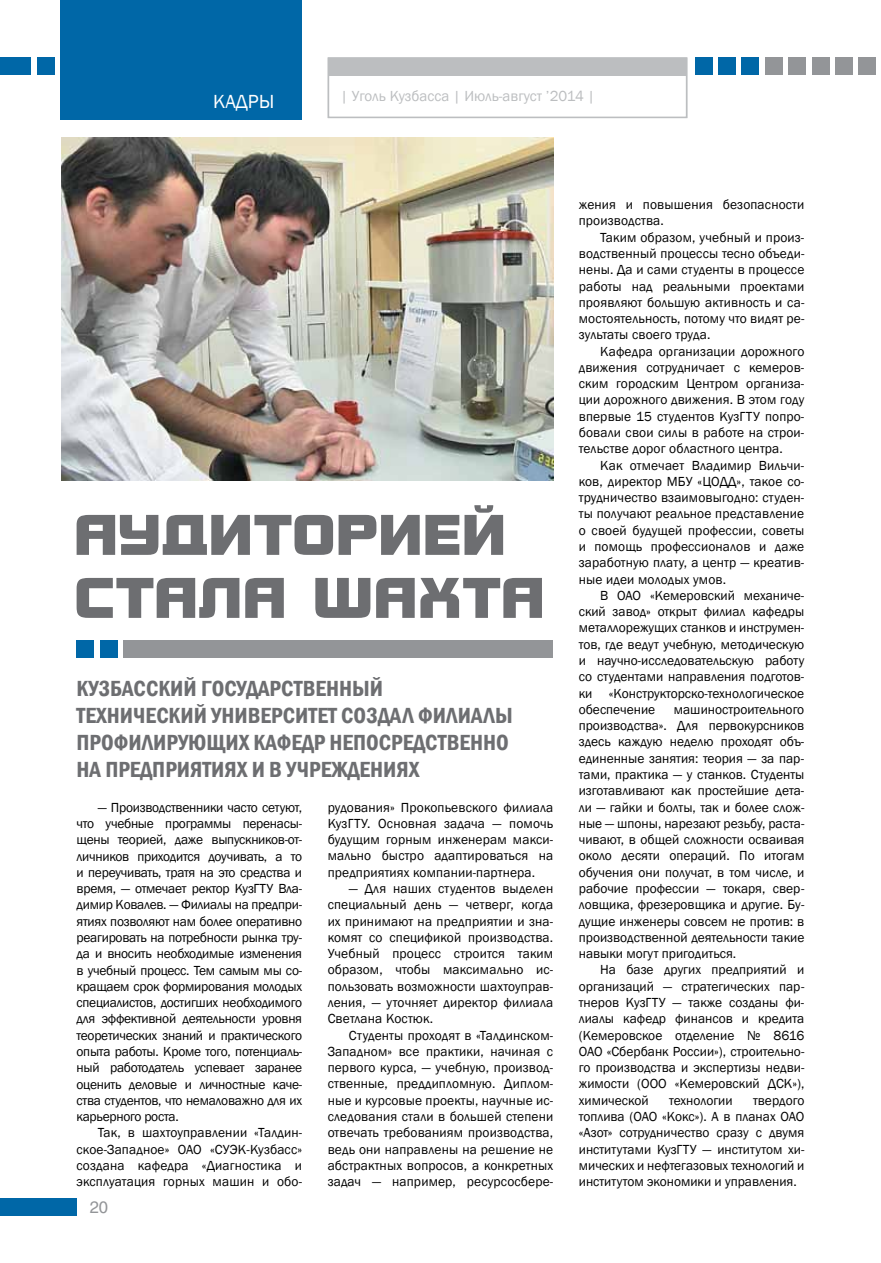
<style>
.page{position:relative;width:881px;height:1263px;background:#fff}
.page>*{position:absolute;margin:0;border:0;box-sizing:border-box;transform-origin:0 0}
.t1{font:600 condensed 22.5px/27px "Franklin Gothic";color:#6d6e71}
.t2{font:19.5px "Franklin Gothic";color:#fff}
.t3{font:16.5px "Helios";color:#939598}
.t4{font:15px "Franklin Gothic";color:#bcbec0}
.t5{font:13.5px/16.4px "Franklin Gothic";letter-spacing:.01em;color:#000;text-align:justify}
</style>
<div class="page">
<img style="left:62px;top:137px;width:491px;height:343px">
<svg style="left:77px;top:505px;width:426px;height:50px"></svg>
<svg style="left:77px;top:578px;width:464px;height:40px"></svg>
<div style="left:123px;top:640px;width:430px;height:17px;background:#939598"></div>
<div style="left:100px;top:640px;width:17px;height:17px;background:#0067a7"></div>
<div style="left:77px;top:640px;width:17px;height:17px;background:#0067a7"></div>
<div style="left:327px;top:57px;width:360px;height:61px;background:#fff;border:2px solid #bcbec0"></div>
<div style="left:858px;top:58px;width:17px;height:17px;background:#939598"></div>
<div style="left:327px;top:59px;width:359px;height:17px;background:#bcbec0"></div>
<div style="left:0;top:1198px;width:77px;height:17px;background:#0067a7"></div>
<div style="left:835px;top:58px;width:17px;height:17px;background:#939598"></div>
<div style="left:811px;top:58px;width:17px;height:17px;background:#939598"></div>
<div style="left:788px;top:58px;width:17px;height:17px;background:#939598"></div>
<div style="left:765px;top:58px;width:17px;height:17px;background:#939598"></div>
<div style="left:741px;top:58px;width:17px;height:17px;background:#0067a7"></div>
<div style="left:718px;top:58px;width:17px;height:17px;background:#0067a7"></div>
<div style="left:694px;top:58px;width:17px;height:17px;background:#0067a7"></div>
<div style="left:37px;top:58px;width:17px;height:17px;background:#0067a7"></div>
<div style="left:0;top:58px;width:30px;height:17px;background:#0067a7"></div>
<div style="left:60px;top:1px;width:242px;height:119px;background:#0067a7"></div>
<h2 class="t2" style="left:213px;top:90px;width:63px">Кадры</h2>
<p class="t4" style="left:340px;top:87px;width:256px">| Уголь Кузбасса | Июль-август ’2014 |</p>
<h1 class="t1" style="left:77px;top:675px;width:437px">Кузбасский государственный технический университет создал филиалы профилирующих кафедр непосредственно на п редп риятиях и в учреждениях</h1>
<p class="t5" style="left:77px;top:799px;width:227px;text-indent:21px">— Производственники часто сетуют, что учебные программы перенасы&shy;щены теорией, даже выпускников-от&shy;личников приходится доучивать, а то и переучивать, тратя на это средства и время, — отмечает ректор КузГТУВ</p>
<p class="t5" style="left:327px;top:799px;width:227px">рудования» Прокопьевского филиала КузГТУ. Основная задача — помочь будущим горным инженерам макси&shy;мально быстро адаптироваться на предприятиях компании-партнера.</p>
<p class="t5" style="left:327px;top:881px;width:227px;text-indent:21px">— Для наших студентов выделен специальный день — четверг, когда их принимают на предприятии и зна&shy;комят со спецификой производства.<br>Учебный процесс строится таким образом, чтобы максимально ис&shy;пользовать возможности шахтоуправ&shy;ления, — уточняет директор филиала Светлана Костюк.</p>
<p class="t5" style="left:327px;top:1027px;width:227px;text-indent:21px">Студенты проходят в «Талдинском-Западном» все практики, начиная с первого курса, — учебную, производ&shy;ственные, преддипломную. Диплом&shy;ные и курсовые проекты, научные ис&shy;следования стали в большей степени отвечать требованиям производства, ведь они направлены на решение не абстрактных вопросов, а конкретных задач — например, ресурсосбере-</p>
<p class="t5" style="left:76px;top:881px;width:227px;text-indent:209px">ла&shy;димир Ковалев. — Филиалы на предпри&shy;ятиях позволяют нам более оперативно реагировать на потребности рынка тру&shy;да и вносить необходимые изменения в учебный процесс. Тем самым мы со&shy;кращаем срок формирования молодых специалистов, достигших необходимого для эффективной деятельности уровня теоретических знаний и практического опыта работы. Кроме того, потенциаль&shy;ный работодатель успевает заранее оценить деловые и личностные каче&shy;ства студентов, что немаловажно для их карьерного роста.</p>
<p class="t5" style="left:76px;top:1125px;width:227px;text-indent:21px">Так, в шахтоуправлении «Талдин&shy;ское-Западное» ОАО</p>
<p class="t5" style="left:76px;top:1141px;width:227px;text-indent:134px">«СУЭК-Кузбасс» создана кафедра «Диагностика и эксплуатация горных машин и обо-</p>
<p class="t3" style="left:90px;top:1197px;width:20px">20</p>
<p class="t5" style="left:578px;top:197px;width:227px">жения и повышения безопасности производства.</p>
<p class="t5" style="left:578px;top:229px;width:227px;text-indent:21px">Таким образом, учебный и произ&shy;водственный процессы тесно объеди&shy;нены. Да и сами студенты в процессе работы над реальными проектами проявляют большую активность и са&shy;мостоятельность, потому что видят ре&shy;зультаты своего труда.</p>
<p class="t5" style="left:578px;top:343px;width:227px;text-indent:21px">Кафедра организации дорожного движения сотрудничает с кемеров&shy;ским городским Центром организа&shy;ции дорожного движения. В этом году впервые 15 студентов КузГТУ</p>
<p class="t5" style="left:578px;top:408px;width:227px;text-indent:186px">попро&shy;бовали свои силы в работе на строи&shy;тельстве дорог областного центра.</p>
<p class="t5" style="left:578px;top:457px;width:227px;text-indent:21px">Как отмечает Владимир Вильчи&shy;ков, директор М БУ «ЦОДД</p>
<p class="t5" style="left:736px;top:473px;width:69px">», такое со-</p>
<p class="t5" style="left:578px;top:490px;width:227px">трудничество взаимовыгодно: студен-</p>
<p class="t5" style="left:578px;top:506px;width:227px">ты получают реальное представление</p>
<p class="t5" style="left:578px;top:522px;width:227px">о своей будущей профессии, советы</p>
<p class="t5" style="left:578px;top:539px;width:227px">и помощь профессионалов и даже</p>
<p class="t5" style="left:578px;top:555px;width:227px">заработную плату, а центр — креатив-</p>
<p class="t5" style="left:578px;top:571px;width:149px">ные идеи молодых умов.</p>
<p class="t5" style="left:599px;top:587px;width:8px">ВОАО</p>
<p class="t5" style="left:578px;top:587px;width:227px;text-indent:71px">«Кемеровский механиче&shy;ский завод» открыт филиал кафедры металлорежущих станков и инструмен&shy;тов, где ведут учебную, методическую и научно-исследовательскую работу со студентами направления подготов&shy;ки «Конструкторско-технологическое обеспечение</p>
<p class="t5" style="left:578px;top:701px;width:227px;text-indent:95px">машиностроительного производства». Для первокурсников здесь каждую неделю проходят объ&shy;единенные занятия: теория — за пар&shy;тами, практика — у станков. Студенты изготавливают как простейшие дета&shy;ли — гайки и болты, так и более слож&shy;ные — шпоны, нарезают резьбу, раста&shy;чивают, в общей сложности осваивая около десяти операций. По итогам обучения они получат, в том числе, и рабочие профессии — токаря, свер&shy;ловщика, фрезеровщика и другие. Бу&shy;дущие инженеры совсем не против: в производственной деятельности такие навыки могут пригодиться.</p>
<p class="t5" style="left:578px;top:962px;width:227px;text-indent:21px">Н а базе других предприятий и организаций — стратегических пар&shy;тнеров КузГТУ</p>
<p class="t5" style="left:578px;top:994px;width:227px;text-indent:94px">— также созданы фи&shy;лиалы кафедр финансов и кредита (Кемеровское отделение № 8616<br>ОАО</p>
<p class="t5" style="left:578px;top:1043px;width:227px;text-indent:28px">«Сбербанк России»), строительно&shy;го производства и экспертизы недви&shy;жимости (ООО</p>
<p class="t5" style="left:674px;top:1076px;width:131px">«Кемеровский ДСК»),</p>
<p class="t5" style="left:578px;top:1092px;width:71px">химической</p>
<p class="t5" style="left:669px;top:1092px;width:65px">технологии</p>
<p class="t5" style="left:752px;top:1092px;width:53px">твердого</p>
<p class="t5" style="left:578px;top:1108px;width:62px">топлива (ОАО</p>
<p class="t5" style="left:578px;top:1108px;width:227px;text-align:left;text-indent:83px">«Кокс»). А в планах ОАО «Азот» сотрудничество сразу с двумя институтами КузГТУ</p>
<p class="t5" style="left:578px;top:1141px;width:227px;text-indent:124px">— институтом хи&shy;мических и нефтегазовых технологий и институтом экономики и управления.</p>
</div>
